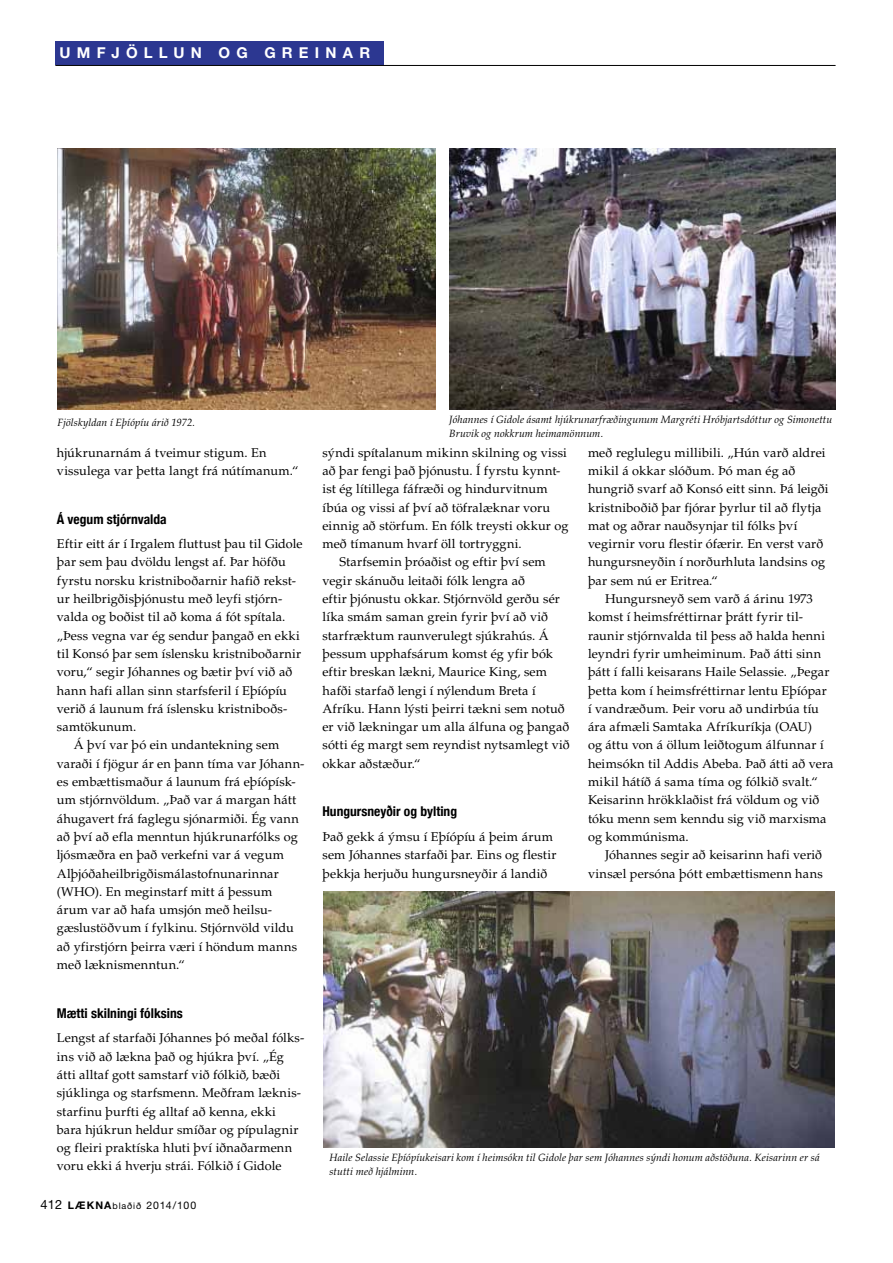
<style>
.page{position:relative;width:893px;height:1263px;background:#fff}
.page>*{position:absolute;margin:0;border:0;box-sizing:border-box;transform-origin:0 0}
.t1{font:700 15px "Helvetica Neue";letter-spacing:.41em;color:#fff}
.t2{font:700 condensed 13.5px "Helvetica Neue";color:#000}
.t3{font:12.75px/18.3px "Palatino";letter-spacing:.01em;color:#000}
.t4{font:italic 10.5px/13.5px "Palatino";letter-spacing:.01em;color:#000}
.t5{font:10.5px "Helvetica Neue";letter-spacing:.065em;color:#000}
.s1{font-size:12.75px}
.s2{font-weight:700}
.s3{font-size:9px}
</style>
<div class="page">
<div style="left:55px;top:42px;width:329px;height:23px;background:#2c3791"></div>
<hr style="left:55px;top:65px;width:781px;height:1px;background:#000">
<img style="left:57px;top:148px;width:379px;height:262px">
<img style="left:449px;top:149px;width:387px;height:260px">
<img style="left:324px;top:891px;width:510px;height:257px">
<p class="t1" style="left:60px;top:43px;width:312px">UMFJÖLLUN OG GREINAR</p>
<p class="t4" style="left:58px;top:416px;width:139px">Fjölskyldan í Eþíópíu árið 1972.</p>
<p class="t4" style="left:449px;top:413px;width:385px">Jóhannes í Gidole ásamt hjúkrunarfræðingunum Margréti Hróbjartsdóttur og Simonettu<br>Bruvik og nokkrum heimamönnum.</p>
<p class="t3" style="left:57px;top:443px;width:243px">hjúkrunarnám á tveimur stigum. En vissulega var þetta langt frá nútímanum.“</p>
<p class="t2" style="left:57px;top:511px;width:111px">Á vegum stjórnvalda</p>
<p class="t3" style="left:57px;top:535px;width:247px">Eftir eitt ár í Irgalem fluttust þau til Gidole</p>
<p class="t3" style="left:57px;top:553px;width:230px">þar sem þau dvöldu lengst af. Þar höfðu</p>
<p class="t3" style="left:57px;top:571px;width:241px">fyrstu norsku kristniboðarnir hafið rekst-</p>
<p class="t3" style="left:57px;top:590px;width:227px">ur heilbrigðisþjónustu með leyfi stjórn-</p>
<p class="t3" style="left:57px;top:608px;width:230px">valda og boðist til að koma á fót spítala.</p>
<p class="t3" style="left:57px;top:626px;width:244px">„Þess vegna var ég sendur þangað en ekki</p>
<p class="t3" style="left:57px;top:645px;width:246px">til Konsó þar sem íslensku kristniboðarnir</p>
<p class="t3" style="left:57px;top:663px;width:237px">voru,“ segir Jóhannes og bætir því við að</p>
<p class="t3" style="left:57px;top:681px;width:232px">hann hafi allan sinn starfsferil í Eþíópíu</p>
<p class="t3" style="left:57px;top:700px;width:232px">verið á launum frá íslensku kristniboðs-</p>
<p class="t3" style="left:57px;top:718px;width:81px">samtökunum.</p>
<p class="t3" style="left:74px;top:736px;width:207px">Á því var þó ein undantekning sem</p>
<p class="t3" style="left:57px;top:754px;width:249px">varaði í fjögur ár en þann tíma var Jóhann-</p>
<p class="t3" style="left:57px;top:773px;width:240px">es embættismaður á launum frá eþíópísk-</p>
<p class="t3" style="left:57px;top:791px;width:241px">um stjórnvöldum. „Það var á margan hátt</p>
<p class="t3" style="left:57px;top:809px;width:243px">áhugavert frá faglegu sjónarmiði. Ég vann</p>
<p class="t3" style="left:57px;top:828px;width:242px">að því að efla menntun hjúkrunarfólks og</p>
<p class="t3" style="left:57px;top:846px;width:229px">ljósmæðra en það verkefni var á vegum</p>
<p class="t3" style="left:57px;top:864px;width:224px">Alþjóðaheilbrigðismálastofnunarinnar</p>
<p class="t3" style="left:57px;top:882px;width:217px">(WHO). En meginstarf mitt á þessum</p>
<p class="t3" style="left:57px;top:901px;width:217px">árum var að hafa umsjón með heilsu-</p>
<p class="t3" style="left:57px;top:919px;width:238px">gæslustöðvum í fylkinu. Stjórnvöld vildu</p>
<p class="t3" style="left:57px;top:937px;width:242px">að yfirstjórn þeirra væri í höndum manns</p>
<p class="t3" style="left:57px;top:956px;width:129px">með læknismenntun.“</p>
<p class="t2" style="left:57px;top:1005px;width:127px">Mætti skilningi fólksins</p>
<p class="t3" style="left:57px;top:1029px;width:249px">Lengst af starfaði Jóhannes þó meðal fólks&shy;ins við að lækna það og hjúkra því. „Ég átti alltaf gott samstarf við fólkið, bæði sjúklinga og starfsmenn. Meðfram læknis&shy;starfinu þurfti ég alltaf að kenna, ekki<br>bara hjúkrun heldur smíðar og pípulagnir og fleiri praktíska hluti því iðnaðarmenn voru ekki á hverju strái. Fólkið í Gidole</p>
<p class="t5" style="left:40px;top:1199px;width:157px"><span class="s1">412</span> <span class="s2">LÆKNA</span><span class="s3">blaðið</span> 2014/100</p>
<p class="t3" style="left:322px;top:443px;width:246px">sýndi spítalanum mikinn skilning og vissi</p>
<p class="t3" style="left:322px;top:462px;width:240px">að þar fengi það þjónustu. Í fyrstu kynnt-</p>
<p class="t3" style="left:322px;top:480px;width:227px">ist ég lítillega fáfræði og hindurvitnum</p>
<p class="t3" style="left:322px;top:498px;width:229px">íbúa og vissi af því að töfralæknar voru</p>
<p class="t3" style="left:322px;top:517px;width:248px">einnig að störfum. En fólk treysti okkur og</p>
<p class="t3" style="left:322px;top:535px;width:201px">með tímanum hvarf öll tortryggni.</p>
<p class="t3" style="left:339px;top:553px;width:208px">Starfsemin þróaðist og eftir því sem</p>
<p class="t3" style="left:322px;top:571px;width:204px">vegir skánuðu leitaði fólk lengra að</p>
<p class="t3" style="left:322px;top:590px;width:239px">eftir þjónustu okkar. Stjórnvöld gerðu sér</p>
<p class="t3" style="left:322px;top:608px;width:227px">líka smám saman grein fyrir því að við</p>
<p class="t3" style="left:322px;top:626px;width:228px">starfræktum raunverulegt sjúkrahús. Á</p>
<p class="t3" style="left:322px;top:645px;width:232px">þessum upphafsárum komst ég yfir bók</p>
<p class="t3" style="left:322px;top:663px;width:226px">eftir breskan lækni, Maurice King, sem</p>
<p class="t3" style="left:322px;top:681px;width:215px">hafði starfað lengi í nýlendum Breta í</p>
<p class="t3" style="left:322px;top:699px;width:244px">Afríku. Hann lýsti þeirri tækni sem notuð</p>
<p class="t3" style="left:322px;top:718px;width:248px">er við lækningar um alla álfuna og þangað</p>
<p class="t3" style="left:322px;top:736px;width:249px">sótti ég margt sem reyndist nytsamlegt við</p>
<p class="t3" style="left:322px;top:754px;width:100px">okkar aðstæður.“</p>
<p class="t2" style="left:322px;top:803px;width:136px">Hungursneyðir og bylting</p>
<p class="t3" style="left:322px;top:828px;width:236px">Það gekk á ýmsu í Eþíópíu á þeim árum sem Jóhannes starfaði þar. Eins og flestir þekkja herjuðu hungursneyðir á landið</p>
<p class="t3" style="left:588px;top:443px;width:242px">með reglulegu millibili. „Hún varð aldrei mikil á okkar slóðum. Þó man ég að hungrið svarf að Konsó eitt sinn. Þá leigði kristniboðið þar fjórar þyrlur til að flytja mat og aðrar nauðsynjar til fólks því vegirnir voru flestir ófærir. En verst varð hungursneyðin í norðurhluta landsins og þar sem nú er Eritrea.“</p>
<p class="t3" style="left:588px;top:590px;width:247px;text-indent:17px">Hungursneyð sem varð á árinu 1973 komst í heimsfréttirnar þrátt fyrir til&shy;raunir stjórnvalda til þess að halda henni leyndri fyrir umheiminum. Það átti sinn þátt í falli keisarans Haile Selassie. „Þegar þetta kom í heimsfréttirnar lentu Eþíópar í vandræðum. Þeir voru að undirbúa tíu ára afmæli Samtaka Afríkuríkja (OAU)<br>og áttu von á öllum leiðtogum álfunnar í heimsókn til Addis Abeba. Það átti að vera mikil hátíð á sama tíma og fólkið svalt.“ Keisarinn hrökklaðist frá völdum og við tóku menn sem kenndu sig við marxisma og kommúnisma.</p>
<p class="t3" style="left:588px;top:846px;width:236px;text-align:right">Jóhannes segir að keisarinn hafi verið vinsæl persóna þótt embættismenn hans</p>
<p class="t4" style="left:329px;top:1151px;width:492px">Haile Selassie Eþíópíukeisari kom í heimsókn til Gidole þar sem Jóhannes sýndi honum aðstöðuna. Keisarinn er sá stutti með hjálminn.</p>
</div>
